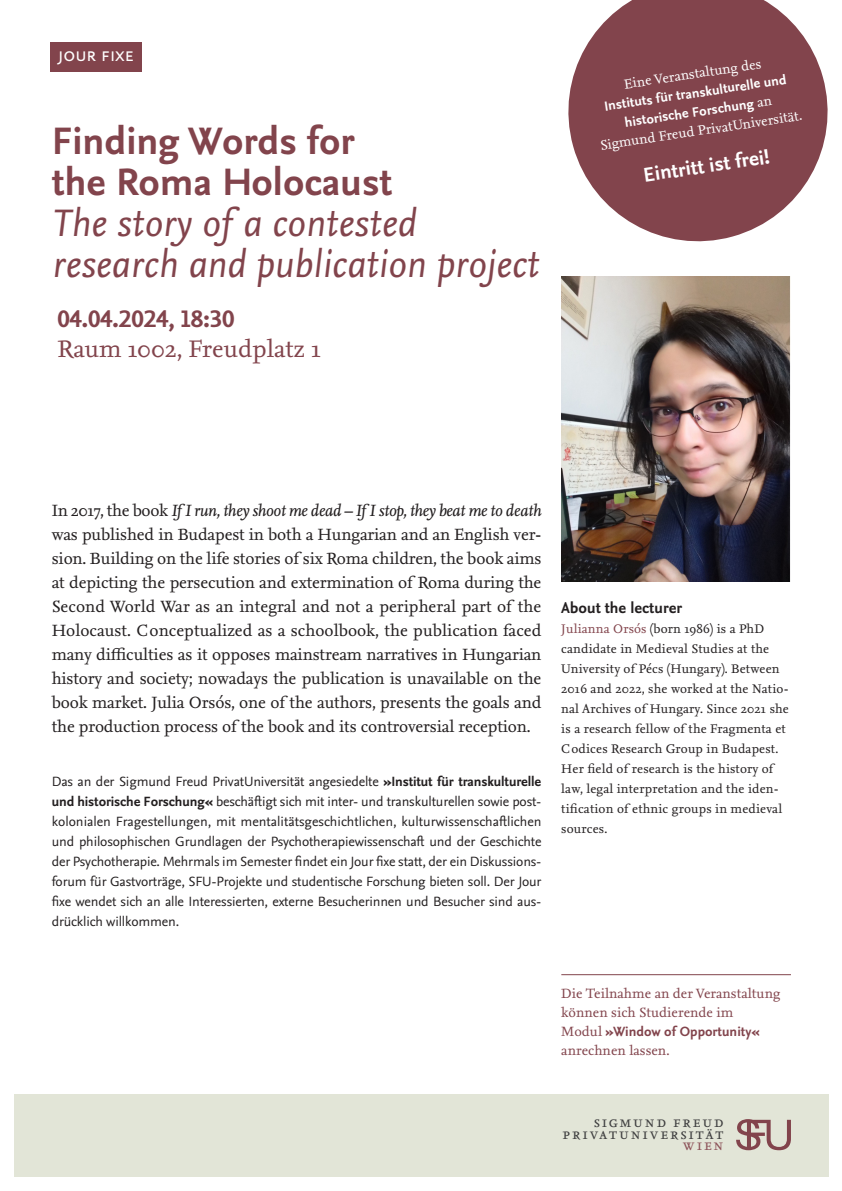
<style>
.page{position:relative;width:842px;height:1191px;background:#fff}
.page>*{position:absolute;margin:0;border:0;box-sizing:border-box;transform-origin:0 0}
.t1{font:italic 40px/41px "Nexus Sans Pro";color:#82444c}
.t2{font:700 40px "Nexus Sans Pro";color:#82444c}
.t3{font:25px "Nexus Serif Pro";color:#82444c}
.t4{font:700 25px "Nexus Sans Pro";color:#82444c}
.t5{font:700 21px "Nexus Sans Pro";color:#fff}
.t6{font:20px "Nexus Sans Pro";color:#fff}
.t7{font:17px/24px "Nexus Serif Pro";letter-spacing:-.01em;color:#231f20;text-align:justify}
.t8{font:700 16px "Nexus Sans Pro";color:#231f20}
.t9{font:15.5px "Nexus Serif Pro";letter-spacing:.115em;color:#3e3e3f}
.t10{font:15.5px "Nexus Serif Pro";color:#8c5258}
.t11{font:14px/20px "Nexus Sans Pro";letter-spacing:-.01em;color:#231f20;text-align:justify}
.t12{font:14px/19px "Nexus Serif Pro";color:#82444c}
.t13{font:700 14px "Nexus Sans Pro";color:#fff}
.t14{font:14px "Nexus Serif Pro";color:#fff}
.t15{font:13px/20px "Nexus Serif Pro";letter-spacing:.01em;color:#231f20}
.s1{font-family:"Nexus Serif Pro";font-weight:400}
.s2{font-style:italic}
.s3{font-weight:700}
.s4{color:#82444c}
.s5{font-family:"Nexus Sans Pro";font-weight:700}
</style>
<div class="page">
<div style="left:14px;top:1094px;width:814px;height:82px;background:#e2e5d7"></div>
<svg style="left:736px;top:1119px;width:55px;height:31px"></svg>
<hr style="left:561px;top:974px;width:230px;height:1px;background:#82444c">
<img style="left:561px;top:277px;width:230px;height:304px">
<svg style="left:568px;top:0;width:260px;height:242px;fill:#82444c"></svg>
<div style="left:50px;top:42px;width:92px;height:30px;background:#82444c"></div>
<p class="t6" style="left:58px;top:40px;width:77px">Jour Fixe</p>
<p class="t2" style="left:52px;top:110px;width:304px">Finding Words for</p>
<p class="t2" style="left:52px;top:151px;width:342px">the Roma Holocaust</p>
<p class="t1" style="left:52px;top:200px;width:489px">The story of a contested research and publication project</p>
<p class="t4" style="left:57px;top:300px;width:179px">04.04.2024, 18:30</p>
<p class="t3" style="left:57px;top:330px;width:265px">Raum 1002, Freudplatz 1</p>
<p class="t14" style="left:623px;top:73px;width:140px;rotate:-8deg">Eine Veranstaltung des</p>
<p class="t13" style="left:603px;top:95px;width:185px;rotate:-8deg">Instituts für transkulturelle und</p>
<p class="t13" style="left:623px;top:111px;width:151px;rotate:-8deg">historische Forschung <span class="s1">an</span></p>
<p class="t14" style="left:599px;top:134px;width:205px;rotate:-8deg">Sigm und Freud PrivatUniversität.</p>
<p class="t5" style="left:641px;top:160px;width:129px;rotate:-9deg">Eintritt ist frei!</p>
<p class="t7" style="left:52px;top:497px;width:491px">In 2017, the book <span class="s2">If I run, they shoot me dead – If I stop, they beat me to death </span>was published in Budapest in both a Hungarian and an English ver&shy;sion. Building on the life stories of six Roma children, the book aims at depicting the persecution and extermination of Roma during the Second World War as an integral and not a peripheral part of the Holocaust. Conceptualized as a schoolbook, the publication faced many difficulties as it opposes mainstream narratives in Hungarian history and society; nowadays the publication is unavailable on the book market. Julia Orsós, one of the authors, presents the goals and the production process of the book and its controversial reception.</p>
<p class="t11" style="left:52px;top:770px;width:491px">Das an der Sigmund Freud PrivatUniversität angesiedelte <span class="s3">»Institut für transkulturelle und historische Forschung«</span> beschäftigt sich mit inter- und transkulturellen sowie post&shy;kolonialen Fragestellungen, mit mentalitätsgeschichtlichen, kulturwissenschaftlichen und philosophischen Grundlagen der Psychotherapiewissenschaft und der Geschichte der Psychotherapie. Mehrmals im Semester findet ein Jour fixe statt, der ein Diskussions&shy;forum für Gastvorträge, SFU-Projekte und studentische Forschung bieten soll. Der Jour fixe wendet sich an alle Interessierten, externe Besucherinnen und Besucher sind aus&shy;drücklich willkommen.</p>
<p class="t8" style="left:561px;top:595px;width:122px">About the lecturer</p>
<p class="t15" style="left:561px;top:618px;width:229px"><span class="s4">Julianna Orsós</span> (born 1986) is a PhD candidate in Medieval Studies at the University of Pécs (Hungary). Between 2016 and 2022, she worked at the Natio&shy;nal Archives of Hungary. Since 2021 she is a research fellow of the Fragmenta et Codices Research Group in Budapest.<br>Her field of research is the history of law, legal interpretation and the iden&shy;tification of ethnic groups in medieval sources.</p>
<p class="t12" style="left:561px;top:983px;width:220px">Die Teilnahme an der Veranstaltung</p>
<p class="t12" style="left:561px;top:1002px;width:200px">können sich Studierende im<br>Modul <span class="s5">»Window of Opportunity«</span></p>
<p class="t12" style="left:561px;top:1040px;width:110px">anrechnen lassen.</p>
<p class="t9" style="left:594px;top:1110px;width:131px">sigmund freud</p>
<p class="t9" style="left:563px;top:1122px;width:162px">privatuniversität</p>
<p class="t10" style="left:683px;top:1133px;width:42px">wien</p>
</div>
